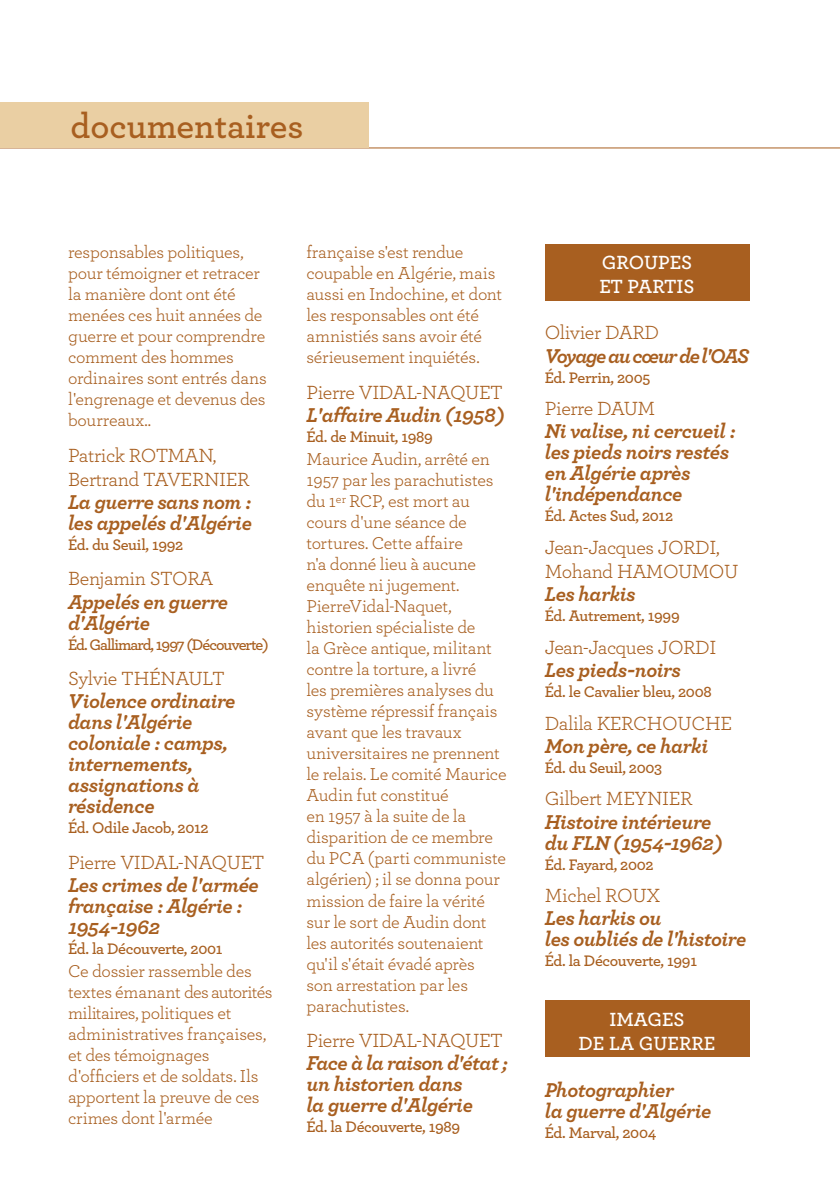
<style>
.page{position:relative;width:840px;height:1191px;background:#fff}
.page>*{position:absolute;margin:0;border:0;box-sizing:border-box;transform-origin:0 0}
.t1{font:600 36px "Archer";color:#a85f20}
.t2{font:italic 700 21px/21px "Archer";letter-spacing:-.02em;color:#a85f20}
.t3{font:italic 700 21px "Archer";letter-spacing:-.065em;color:#a85f20}
.t4{font:20px/24px "Archer";letter-spacing:-.02em;color:#a85f20}
.t5{font:600 20px/24px "Archer";color:#fff}
.t6{font:18px/21px "Archer";letter-spacing:-.015em;color:#a85f20}
.t7{font:600 16px "Archer";letter-spacing:-.02em;color:#a85f20}
.t8{font:600 16px "Archer";letter-spacing:-.06em;color:#a85f20}
</style>
<div class="page">
<hr style="left:0;top:147px;width:839px;height:1px;background:#a85f20">
<div style="left:0;top:102px;width:369px;height:45px;background:#eacfa3"></div>
<div style="left:544px;top:244px;width:204px;height:56px;background:#a85f20"></div>
<div style="left:544px;top:1000px;width:204px;height:57px;background:#a85f20"></div>
<h1 class="t1" style="left:70px;top:99px;width:234px">documentaires</h1>
<p class="t6" style="left:68px;top:241px;width:200px">responsables politiques, pour témoigner et retracer la manière dont ont été menées ces huit années de guerre et pour comprendre comment des hommes ordinaires sont entrés dans l'engrenage et devenus des bourreaux..</p>
<p class="t4" style="left:68px;top:442px;width:183px">Patrick ROTMAN,<br>Bertrand TAVERNIER</p>
<p class="t2" style="left:68px;top:491px;width:185px">La guerre sans nom : les appelés d'Algérie</p>
<p class="t7" style="left:68px;top:532px;width:117px">Éd. du Seuil, 1992</p>
<p class="t4" style="left:68px;top:566px;width:147px">Benjamin STORA</p>
<p class="t2" style="left:68px;top:590px;width:161px">Appelés en guerre d'Algérie</p>
<p class="t8" style="left:68px;top:632px;width:202px">Éd. Gallimard, 1997 (Découverte)</p>
<p class="t4" style="left:68px;top:666px;width:158px">Sylvie THÉNAULT</p>
<p class="t2" style="left:68px;top:690px;width:169px">Violence ordinaire dans l'Algérie coloniale : camps, internements, assignations à résidence</p>
<p class="t7" style="left:68px;top:816px;width:142px">Éd. Odile Jacob, 2012</p>
<p class="t4" style="left:68px;top:849px;width:198px">Pierre VIDAL-NAQUET</p>
<p class="t2" style="left:68px;top:874px;width:192px">Les crimes de l'armée française : Algérie :<br>1954-1962</p>
<p class="t7" style="left:68px;top:936px;width:156px">Éd. la Découverte, 2001</p>
<p class="t6" style="left:68px;top:960px;width:206px">Ce dossier rassemble des textes émanant des autorités militaires, politiques et administratives françaises, et des témoignages d'officiers et de soldats. Ils apportent la preuve de ces crimes dont l'armée</p>
<p class="t6" style="left:306px;top:241px;width:197px">française s'est rendue coupable en Algérie, mais aussi en Indochine, et dont les responsables ont été amnistiés sans avoir été sérieusement inquiétés.</p>
<p class="t4" style="left:306px;top:379px;width:198px">Pierre VIDAL-NAQUET</p>
<p class="t2" style="left:306px;top:404px;width:199px">L'affaire Audin (1958)</p>
<p class="t7" style="left:306px;top:424px;width:128px">Éd. de Minuit, 1989</p>
<p class="t6" style="left:306px;top:448px;width:201px">Maurice Audin, arrêté en<br>1957 par les parachutistes du 1<sup>er</sup> RCP, est mort au cours d'une séance de tortures. Cette affaire<br>n'a donné lieu à aucune enquête ni jugement.<br>PierreVidal-Naquet, historien spécialiste de<br>la Grèce antique, militant contre la torture, a livré<br>les premières analyses du système répressif français avant que les travaux universitaires ne prennent le relais. Le comité Maurice<br>Audin fut constitué<br>en 1957 à la suite de la disparition de ce membre du PCA (parti communiste algérien) ; il se donna pour mission de faire la vérité sur le sort de Audin dont les autorités soutenaient qu'il s'était évadé après<br>son arrestation par les parachutistes.</p>
<p class="t4" style="left:306px;top:1027px;width:198px">Pierre VIDAL-NAQUET</p>
<p class="t2" style="left:306px;top:1052px;width:203px">Face à la raison d'état ; un historien dans<br>la guerre d'Algérie</p>
<p class="t7" style="left:306px;top:1114px;width:155px">Éd. la Découverte, 1989</p>
<p class="t5" style="left:599px;top:249px;width:97px">GROUPES<br>ET PARTIS</p>
<p class="t4" style="left:544px;top:320px;width:116px">Olivier DARD</p>
<p class="t3" style="left:544px;top:342px;width:206px">Voyage au cœur de l'OAS</p>
<p class="t7" style="left:544px;top:365px;width:107px">Éd. Perrin, 2005</p>
<p class="t4" style="left:544px;top:396px;width:112px">Pierre DAUM</p>
<p class="t2" style="left:544px;top:420px;width:192px">Ni valise, ni cercueil : les pieds noirs restés en Algérie après l'indépendance</p>
<p class="t7" style="left:544px;top:504px;width:130px">Éd. Actes Sud, 2012</p>
<p class="t4" style="left:544px;top:534px;width:195px">Jean-Jacques JORDI,<br>Mohand HAMOUMOU</p>
<p class="t2" style="left:544px;top:583px;width:92px">Les harkis</p>
<p class="t7" style="left:544px;top:604px;width:136px">Éd. Autrement, 1999</p>
<p class="t4" style="left:544px;top:634px;width:173px">Jean-Jacques JORDI</p>
<p class="t2" style="left:544px;top:659px;width:138px">Les pieds-noirs</p>
<p class="t7" style="left:544px;top:679px;width:168px">Éd. le Cavalier bleu, 2008</p>
<p class="t4" style="left:544px;top:710px;width:189px">Dalila KERCHOUCHE</p>
<p class="t2" style="left:544px;top:734px;width:165px">Mon père, ce harki</p>
<p class="t7" style="left:544px;top:755px;width:119px">Éd. du Seuil, 2003</p>
<p class="t4" style="left:544px;top:786px;width:149px">Gilbert MEYNIER</p>
<p class="t2" style="left:544px;top:810px;width:179px">Histoire intérieure du FLN (1954-1962)</p>
<p class="t7" style="left:544px;top:852px;width:110px">Éd. Fayard, 2002</p>
<p class="t4" style="left:544px;top:883px;width:117px">Michel ROUX</p>
<p class="t2" style="left:544px;top:907px;width:203px">Les harkis ou<br>les oubliés de l'histoire</p>
<p class="t7" style="left:544px;top:949px;width:154px">Éd. la Découverte, 1991</p>
<p class="t5" style="left:578px;top:1006px;width:138px;text-align:center">IMAGES<br>DE LA GUERRE</p>
<p class="t2" style="left:544px;top:1078px;width:168px">Photographier<br>la guerre d'Algérie</p>
<p class="t7" style="left:544px;top:1120px;width:113px">Éd. Marval, 2004</p>
</div>
